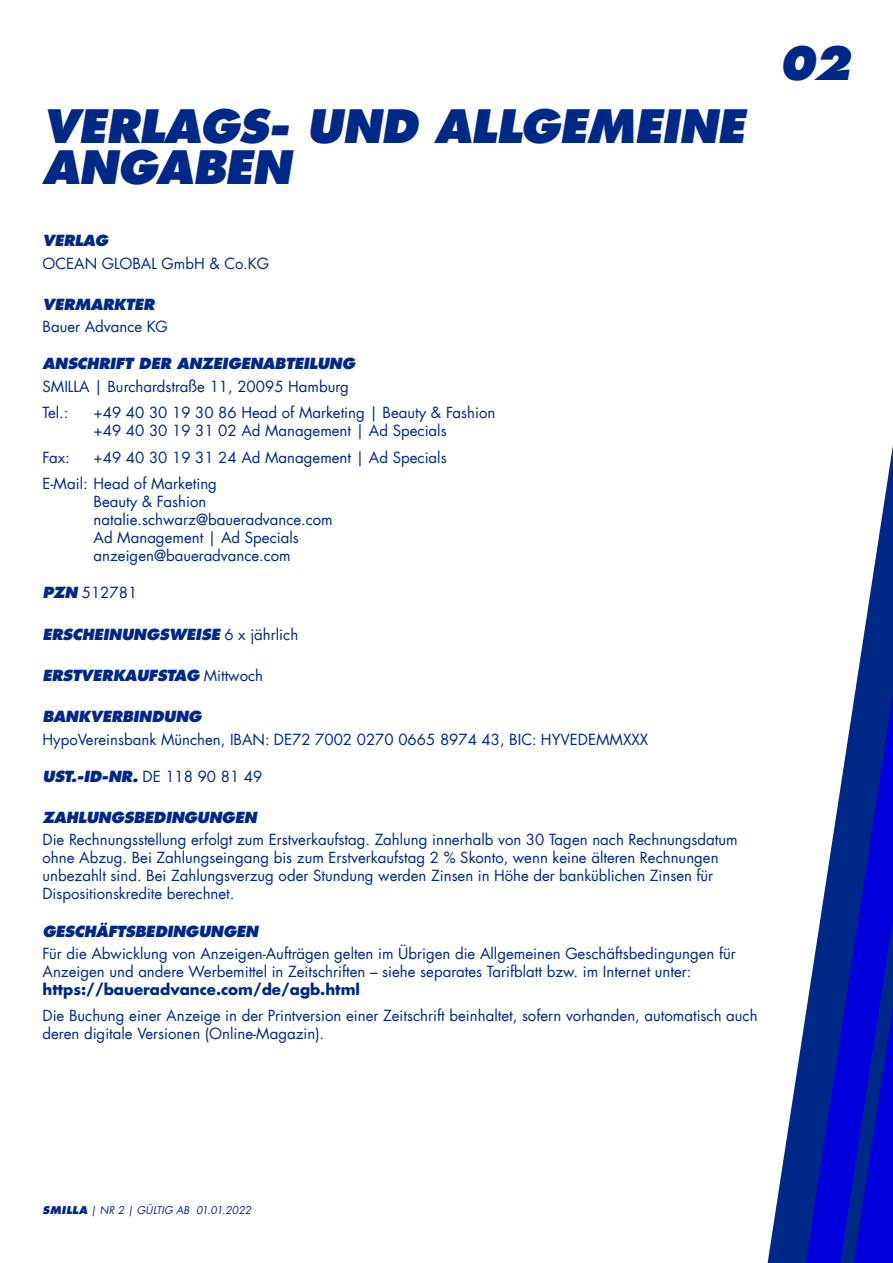
<style>
.page{position:relative;width:893px;height:1263px;background:#fff}
.page>*{position:absolute;margin:0;border:0;box-sizing:border-box;transform-origin:0 0}
.t1{font:italic 800 45px/40.5px "Futura Com";letter-spacing:-.02em;color:#002887}
.t2{font:15px/18px "Futura Com";color:#002887}
.t3{font:italic 800 15px "Futura Com";letter-spacing:-.02em;color:#002887}
.t4{font:700 15px "Futura Com";color:#002887}
.t5{font:italic 10.5px "Futura Com";letter-spacing:.005em;color:#002887}
.s1{font-weight:800;font-style:italic}
.s2{font-weight:400;font-style:normal}
.s3{font-weight:800}
</style>
<div class="page">
<svg style="left:768px;top:445px;width:125px;height:818px"></svg>
<svg style="left:806px;top:692px;width:87px;height:571px"></svg>
<h1 class="t1" style="left:43px;top:107px;width:704px">VERLAGS- UND ALLGEMEINE<br>ANGABEN</h1>
<p class="t3" style="left:43px;top:230px;width:67px">VERLAG</p>
<p class="t2" style="left:43px;top:254px;width:228px">OCEAN GLOBAL GmbH &amp; Co.KG</p>
<p class="t3" style="left:43px;top:294px;width:114px">VERMARKTER</p>
<p class="t2" style="left:43px;top:317px;width:127px">Bauer Advance KG</p>
<p class="t3" style="left:43px;top:353px;width:314px">ANSCHRIFT DER ANZEIGENABTEILUNG</p>
<p class="t2" style="left:43px;top:373px;width:308px;line-height:26.5px">SMILLA | Burchardstraße 11, 20095 Hamburg<br>Tel.:</p>
<p class="t2" style="left:94px;top:403px;width:403px">+49 40 30 19 30 86 Head of Marketing | Beauty &amp; Fashion +49 40 30 19 31 02 Ad Management | Ad Specials</p>
<p class="t2" style="left:43px;top:444px;width:406px;line-height:26.5px;text-indent:51px">+49 40 30 19 31 24 Ad Management | Ad Specials<br>E-Mail: Head of Marketing</p>
<p class="t2" style="left:94px;top:492px;width:241px">Beauty &amp; Fashion natalie.schwarz@baueradvance.com<br>Ad Management | Ad Specials anzeigen@baueradvance.com</p>
<p class="t2" style="left:43px;top:583px;width:96px"><span class="s1">PZN</span> 512781</p>
<p class="t3" style="left:43px;top:624px;width:257px">ERSCHEINUNGSWEISE <span class="s2">6 x jährlich</span></p>
<p class="t3" style="left:43px;top:665px;width:222px">ERSTVERKAUFSTAG <span class="s2">Mittwoch</span></p>
<p class="t3" style="left:43px;top:706px;width:161px">BANKVERBINDUNG</p>
<p class="t2" style="left:43px;top:730px;width:607px">HypoVereinsbank München, IBAN: DE72 7002 0270 0665 8974 43, BIC: HYVEDEMMXXX</p>
<p class="t3" style="left:43px;top:766px;width:221px">UST.-ID-NR. <span class="s2">DE 118 90 81 49</span></p>
<p class="t3" style="left:43px;top:807px;width:216px">ZAHLUNGSBEDINGUNGEN</p>
<p class="t2" style="left:43px;top:831px;width:697px">Die Rechnungsstellung erfolgt zum Erstverkaufstag. Zahlung innerhalb von 30 Tagen nach Rechnungsdatum ohne Abzug. Bei Zahlungseingang bis zum Erstverkaufstag 2 % Skonto, wenn keine älteren Rechnungen unbezahlt sind. Bei Zahlungsverzug oder Stundung werden Zinsen in Höhe der banküblichen Zinsen für Dispositionskredite berechnet.</p>
<p class="t3" style="left:43px;top:921px;width:217px">GESCHÄFTSBEDINGUNGEN</p>
<p class="t2" style="left:43px;top:944px;width:695px">Für die Abwicklung von Anzeigen-Aufträgen gelten im Übrigen die Allgemeinen Geschäftsbedingungen für<br>Anzeigen und andere Werbemittel in Zeitschriften – siehe separates Tarifblatt bzw. im Internet unter:</p>
<p class="t4" style="left:43px;top:978px;width:319px">https://baueradvance.com/de/agb.html</p>
<p class="t2" style="left:43px;top:1007px;width:717px">Die Buchung einer Anzeige in der Printversion einer Zeitschrift beinhaltet, sofern vorhanden, automatisch auch deren digitale Versionen (Online-Magazin).</p>
<p class="t2" style="left:43px;top:448px;width:29px">Fax:</p>
<h1 class="t1" style="left:779px;top:43px;width:73px">02</h1>
<p class="t5" style="left:43px;top:1203px;width:210px"><span class="s3">SMILLA</span> | NR 2 | GÜLTIG AB 01.01.2022</p>
</div>
